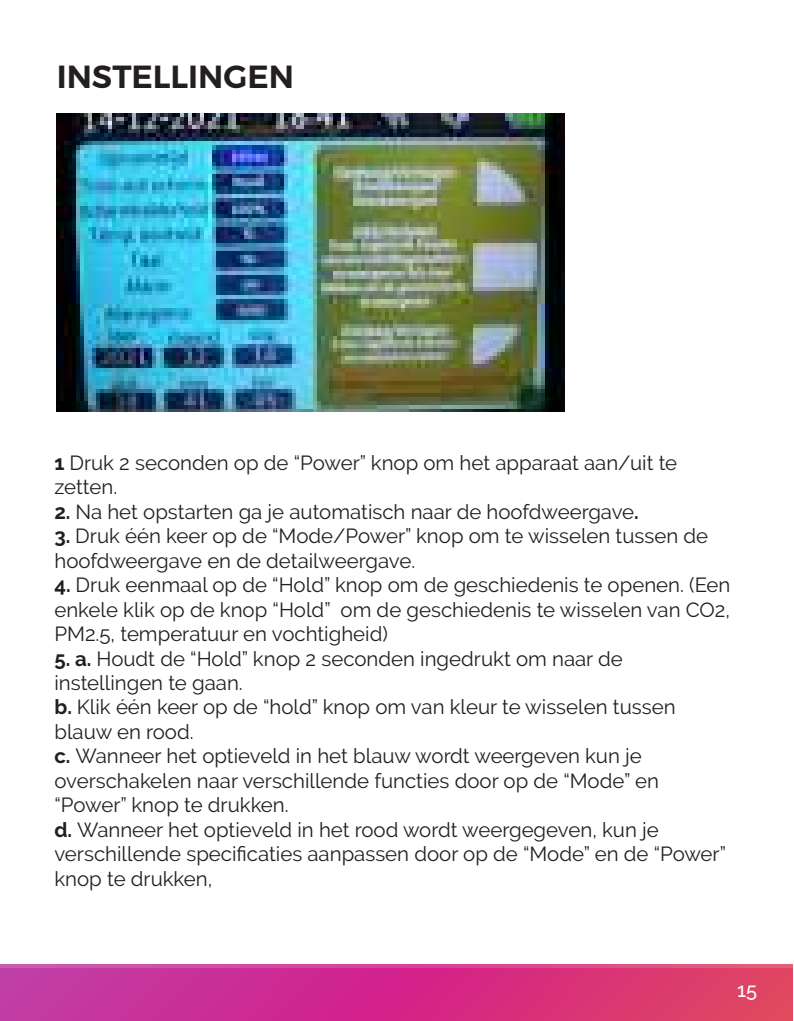
<style>
.page{position:relative;width:794px;height:1021px;background:#fff}
.page>*{position:absolute;margin:0;border:0;box-sizing:border-box;transform-origin:0 0}
.t1{font:600 32px "Montserrat";color:#231f20}
.t2{font:20.4px/24.4px "Raleway";color:#231f20}
.t3{font:500 20px "Raleway";color:#fff}
.s1{font-weight:700}
</style>
<div class="page">
<img style="left:0;top:964px;width:792px;height:56px">
<img style="left:57px;top:113px;width:508px;height:299px">
<h1 class="t1" style="left:57px;top:63px;width:239px">INSTELLINGEN</h1>
<p class="t2" style="left:54px;top:452px;width:624px"><span class="s1">1</span> Druk 2 seconden op de “Power” knop om het apparaat aan/uit te zetten.</p>
<p class="t2" style="left:54px;top:499px;width:586px"><span class="s1">2.</span> Na het opstarten ga je automatisch naar de hoofdweergave<span class="s1">.</span></p>
<p class="t2" style="left:54px;top:525px;width:655px"><span class="s1">3.</span> Druk één keer op de “Mode/Power” knop om te wisselen tussen de hoofdweergave en de detailweergave.</p>
<p class="t2" style="left:54px;top:574px;width:677px;text-align:justify"><span class="s1">4.</span> Druk eenmaal op de “Hold” knop om de geschiedenis te openen. (Een enkele klik op de knop “Hold” om de geschiedenis te wisselen van CO2, PM2.5, temperatuur en vochtigheid)</p>
<p class="t2" style="left:54px;top:648px;width:673px"><span class="s1">5. a.</span> Houdt de “Hold” knop 2 seconden ingedrukt om naar de instellingen te gaan.<br><span class="s1">b.</span> Klik één keer op de “hold” knop om van kleur te wisselen tussen blauw en rood.<br><span class="s1">c.</span> Wanneer het optieveld in het blauw wordt weergeven kun je overschakelen naar verschillende functies door op de “Mode” en “Power” knop te drukken.<br><span class="s1">d.</span> Wanneer het optieveld in het rood wordt weergegeven, kun je verschillende specificaties aanpassen door op de “Mode” en de “Power” knop te drukken,</p>
<p class="t3" style="left:737px;top:982px;width:21px">15</p>
</div>
